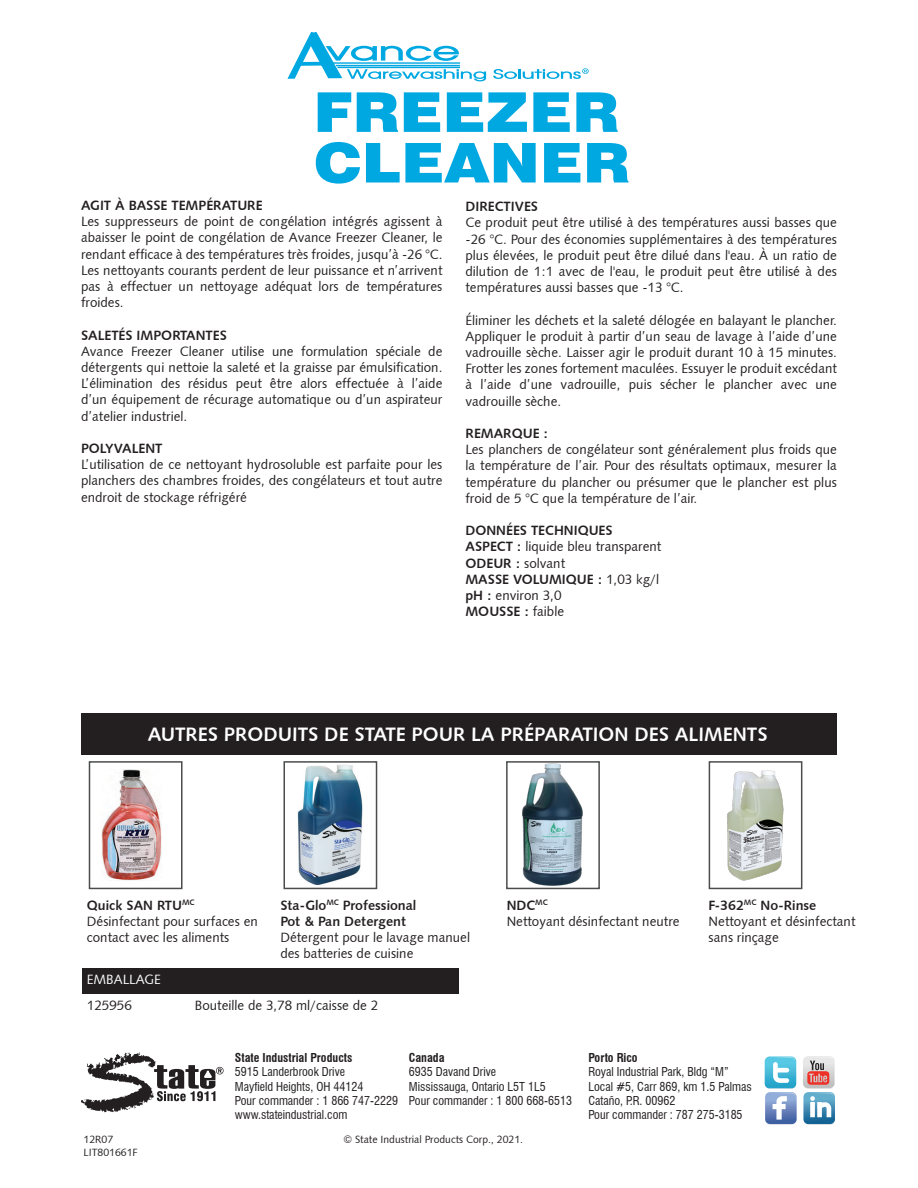
<style>
.page{position:relative;width:918px;height:1188px;background:#fff}
.page>*{position:absolute;margin:0;border:0;box-sizing:border-box;transform-origin:0 0}
.t1{font:19.5px "Humanist 531 BT Bold A";color:#fff}
.t2{font:13.5px/16.2px "Humanist 531 BT Roman A";color:#231f20;text-align:justify}
.t3{font:13.5px "Humanist 531 BT Bold A";color:#231f20}
.t4{font:13.5px "Humanist 531 BT Roman A";color:#fff}
.t5{font:condensed 12px "Swiss 721 BT";color:#231f20}
.t6{font:700 condensed 12px "Swiss 721 BT";color:#231f20}
.t7{font:10.5px "Humanist 531 BT Roman A";color:#231f20}
.s1{font-family:"Humanist 531 BT Bold A"}
.s2{font-family:"Humanist 531 BT Roman A"}
</style>
<div class="page">
<img style="left:101px;top:770px;width:61px;height:110px">
<svg style="left:288px;top:32px;width:198px;height:49px"></svg>
<svg style="left:318px;top:92px;width:33px;height:40px"></svg>
<svg style="left:357px;top:92px;width:41px;height:40px"></svg>
<svg style="left:404px;top:92px;width:36px;height:40px"></svg>
<svg style="left:447px;top:92px;width:80px;height:40px"></svg>
<svg style="left:533px;top:92px;width:37px;height:40px"></svg>
<svg style="left:576px;top:92px;width:42px;height:40px"></svg>
<svg style="left:316px;top:142px;width:44px;height:42px"></svg>
<svg style="left:366px;top:143px;width:170px;height:40px"></svg>
<svg style="left:544px;top:143px;width:36px;height:40px"></svg>
<svg style="left:587px;top:143px;width:41px;height:40px"></svg>
<svg style="left:493px;top:68px;width:96px;height:11px"></svg>
<div style="left:82px;top:968px;width:377px;height:26px;background:#231f20"></div>
<svg style="left:81px;top:1052px;width:143px;height:60px"></svg>
<svg style="left:764px;top:1056px;width:71px;height:69px"></svg>
<div style="left:81px;top:713px;width:755px;height:41px;background:#231f20"></div>
<div style="left:89px;top:761px;width:94px;height:128px;border:2px solid #4b4c4d"></div>
<img style="left:297px;top:765px;width:66px;height:120px">
<div style="left:284px;top:761px;width:93px;height:128px;border:2px solid #4b4c4d"></div>
<img style="left:522px;top:764px;width:61px;height:122px">
<div style="left:506px;top:761px;width:94px;height:128px;border:2px solid #4b4c4d"></div>
<img style="left:727px;top:770px;width:57px;height:110px">
<div style="left:709px;top:761px;width:93px;height:128px;border:2px solid #4b4c4d"></div>
<p class="t3" style="left:81px;top:197px;width:183px">AGIT À BASSE TEMPÉRATURE</p>
<p class="t2" style="left:81px;top:213px;width:363px">Les suppresseurs de point de congélation intégrés agissent à abaisser le point de congélation de Avance Freezer Cleaner, le rendant efficace à des températures très froides, jusqu’à -26 °C.<br>Les nettoyants courants perdent de leur puissance et n’arrivent pas à effectuer un nettoyage adéquat lors de températures froides.</p>
<p class="t3" style="left:81px;top:327px;width:147px">SALETÉS IMPORTANTES</p>
<p class="t2" style="left:81px;top:343px;width:363px">Avance Freezer Cleaner utilise une formulation spéciale de détergents qui nettoie la saleté et la graisse par émulsification.<br>L’élimination des résidus peut être alors effectuée à l’aide d’un équipement de récurage automatique ou d’un aspirateur d’atelier industriel.</p>
<p class="t3" style="left:81px;top:440px;width:83px">POLYVALENT</p>
<p class="t2" style="left:81px;top:456px;width:363px">L’utilisation de ce nettoyant hydrosoluble est parfaite pour les planchers des chambres froides, des congélateurs et tout autre endroit de stockage réfrigéré</p>
<p class="t3" style="left:465px;top:198px;width:74px">DIRECTIVES</p>
<p class="t2" style="left:465px;top:214px;width:373px">Ce produit peut être utilisé à des températures aussi basses que -26 °C. Pour des économies supplémentaires à des températures plus élevées, le produit peut être dilué dans l'eau. À un ratio de dilution de 1:1 avec de l'eau, le produit peut être utilisé à des températures aussi basses que -13 °C.</p>
<p class="t2" style="left:465px;top:312px;width:373px">Éliminer les déchets et la saleté délogée en balayant le plancher.<br>Appliquer le produit à partir d’un seau de lavage à l’aide d’une vadrouille sèche. Laisser agir le produit durant 10 à 15 minutes.<br>Frotter les zones fortement maculées. Essuyer le produit excédant à l’aide d’une vadrouille, puis sécher le plancher avec une vadrouille sèche.</p>
<p class="t3" style="left:465px;top:425px;width:84px">REMARQUE :</p>
<p class="t2" style="left:465px;top:441px;width:373px">Les planchers de congélateur sont généralement plus froids que la température de l’air. Pour des résultats optimaux, mesurer la température du plancher ou présumer que le plancher est plus froid de 5 °C que la température de l’air.</p>
<p class="t3" style="left:465px;top:522px;width:149px">DONNÉES TECHNIQUES</p>
<p class="t2" style="left:465px;top:538px;width:197px"><span class="s1">ASPECT :</span> liquide bleu transparent</p>
<p class="t2" style="left:465px;top:555px;width:101px"><span class="s1">ODEUR :</span> solvant</p>
<p class="t3" style="left:465px;top:571px;width:195px">MASSE VOLUMIQUE : <span class="s2">1,03 kg/l</span></p>
<p class="t2" style="left:465px;top:587px;width:98px"><span class="s1">pH :</span> environ 3,0</p>
<p class="t3" style="left:465px;top:603px;width:100px">MOUSSE : <span class="s2">faible</span></p>
<p class="t1" style="left:148px;top:722px;width:621px">AUTRES PRODUITS DE STATE POUR LA PRÉPARATION DES ALIMENTS</p>
<p class="t3" style="left:87px;top:897px;width:109px">Quick SAN RTU<sup>MC</sup></p>
<p class="t2" style="left:87px;top:913px;width:172px">Désinfectant pour surfaces en contact avec les aliments</p>
<p class="t3" style="left:280px;top:897px;width:138px">Sta-Glo<sup>MC</sup> Professional</p>
<p class="t3" style="left:280px;top:913px;width:127px">Pot &amp; Pan Detergent</p>
<p class="t2" style="left:280px;top:929px;width:191px">Détergent pour le lavage manuel des batteries de cuisine</p>
<p class="t4" style="left:87px;top:971px;width:76px">EMBALLAGE</p>
<p class="t2" style="left:87px;top:996px;width:47px">125956</p>
<p class="t2" style="left:195px;top:996px;width:185px">Bouteille de 3,78 ml/caisse de 2</p>
<p class="t3" style="left:507px;top:897px;width:43px">NDC<sup>MC</sup></p>
<p class="t2" style="left:507px;top:913px;width:175px">Nettoyant désinfectant neutre</p>
<p class="t3" style="left:709px;top:897px;width:109px">F-362<sup>MC</sup> No-Rinse</p>
<p class="t2" style="left:709px;top:913px;width:148px">Nettoyant et désinfectant sans rinçage</p>
<p class="t6" style="left:235px;top:1050px;width:119px">State Industrial Products</p>
<p class="t5" style="left:235px;top:1065px;width:112px">5915 Landerbrook Drive</p>
<p class="t5" style="left:235px;top:1079px;width:130px">Mayfield Heights, OH 44124</p>
<p class="t5" style="left:235px;top:1094px;width:165px">Pour commander : 1 866 747-2229</p>
<p class="t5" style="left:235px;top:1108px;width:114px">www.stateindustrial.com</p>
<p class="t6" style="left:409px;top:1050px;width:37px">Canada</p>
<p class="t5" style="left:409px;top:1065px;width:89px">6935 Davand Drive</p>
<p class="t5" style="left:409px;top:1079px;width:138px">Mississauga, Ontario L5T 1L5</p>
<p class="t5" style="left:409px;top:1094px;width:165px">Pour commander : 1 800 668-6513</p>
<p class="t7" style="left:84px;top:1133px;width:31px">12R07</p>
<p class="t7" style="left:343px;top:1133px;width:181px">© State Industrial Products Corp., 2021.</p>
<p class="t7" style="left:84px;top:1145px;width:56px">LIT801661F</p>
<p class="t6" style="left:588px;top:1050px;width:51px">Porto Rico</p>
<p class="t5" style="left:588px;top:1065px;width:142px">Royal Industrial Park, Bldg “M”</p>
<p class="t5" style="left:588px;top:1079px;width:165px">Local #5, Carr 869, km 1.5 Palmas</p>
<p class="t5" style="left:588px;top:1094px;width:89px">Cataño, P.R. 00962</p>
<p class="t5" style="left:588px;top:1108px;width:156px">Pour commander : 787 275-3185</p>
</div>
